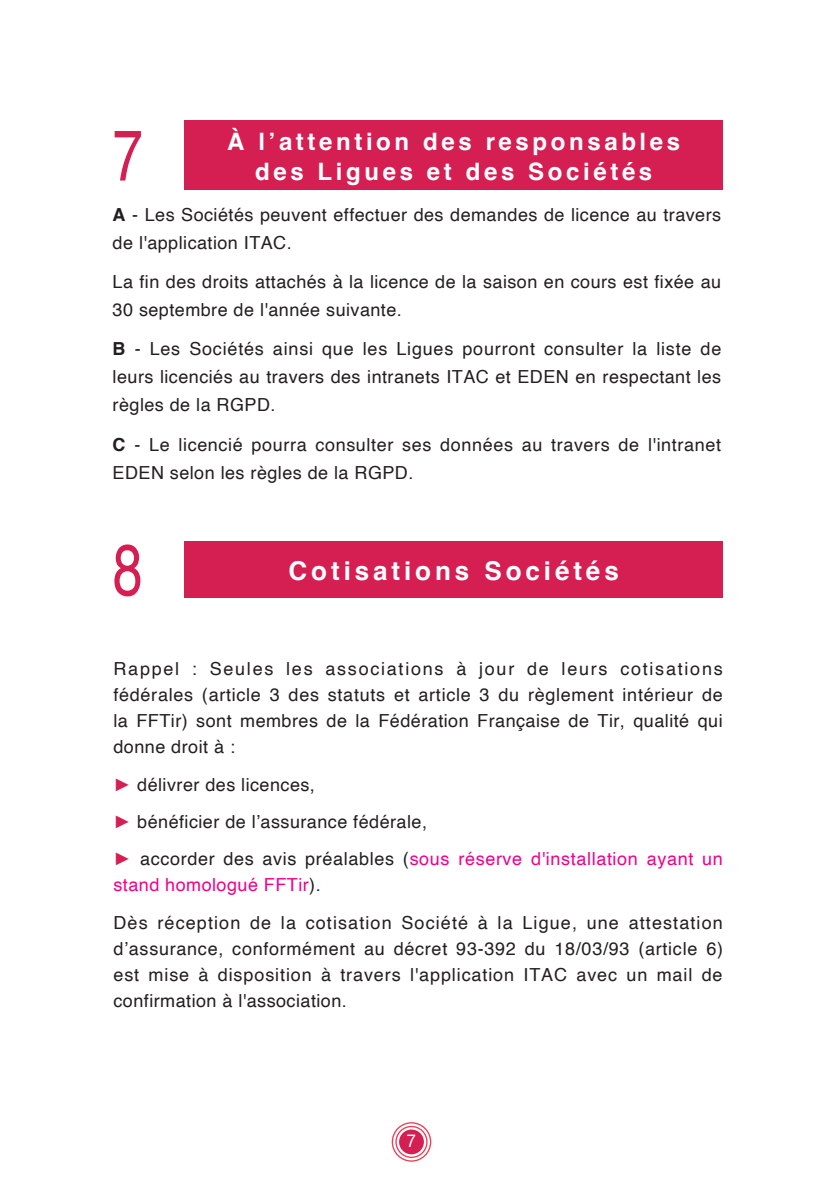
<style>
.page{position:relative;width:823px;height:1191px;background:#fff}
.page>*{position:absolute;margin:0;border:0;box-sizing:border-box;transform-origin:0 0}
.t1{font:72px "Helvetica";color:#d51e52;scale:.75 1}
.t2{font:700 26px "Helvetica";letter-spacing:.15em;color:#fff}
.t3{font:700 24px "Helvetica";letter-spacing:.15em;color:#fff}
.t4{font:18px/26px "Helvetica";letter-spacing:.025em;color:#231f20}
.t5{font:18px/26px "Helvetica";letter-spacing:.035em;color:#ed028c}
.t6{font:18px "Helvetica";color:#fff;scale:.9 1}
.s1{font-weight:700}
.s2{font-family:"Arial";color:#d51e52}
.s3{color:#231f20}
</style>
<div class="page">
<svg style="left:390px;top:1121px;width:42px;height:41px"></svg>
<div style="left:389px;top:1119px;width:44px;height:45px;border:2px solid #fff;border-radius:50%"></div>
<svg style="left:394px;top:1124px;width:34px;height:35px"></svg>
<div style="left:393px;top:1123px;width:36px;height:37px;border:2px solid #fff;border-radius:50%"></div>
<div style="left:397px;top:1128px;width:28px;height:27px;background:#d51e52;border-radius:50%"></div>
<div style="left:396px;top:1127px;width:30px;height:29px;border:2px solid #fff;border-radius:50%"></div>
<div style="left:184px;top:120px;width:538px;height:70px;background:#d51e52"></div>
<div style="left:184px;top:541px;width:538px;height:56px;background:#d51e52"></div>
<p class="t1" style="left:113px;top:100px;width:42px">7</p>
<p class="t3" style="left:227px;top:127px;width:454px">À l’attention des responsables</p>
<p class="t3" style="left:255px;top:157px;width:398px">des Ligues et des Sociétés</p>
<p class="t4" style="left:112px;top:201px;width:609px;line-height:28px"><span class="s1">A</span> - Les Sociétés peuvent effectuer des demandes de licence au travers de l'application ITAC.</p>
<p class="t4" style="left:112px;top:268px;width:609px;line-height:28px">La fin des droits attachés à la licence de la saison en cours est fixée au<br>30 septembre de l'année suivante.</p>
<p class="t4" style="left:112px;top:335px;width:610px;line-height:28px;text-align:justify"><span class="s1">B</span> - Les Sociétés ainsi que les Ligues pourront consulter la liste de leurs licenciés au travers des intranets ITAC et EDEN en respectant les règles de la RGPD.</p>
<p class="t4" style="left:112px;top:431px;width:609px;line-height:28px"><span class="s1">C</span> - Le licencié pourra consulter ses données au travers de l'intranet<br>EDEN selon les règles de la RGPD.</p>
<p class="t1" style="left:113px;top:514px;width:42px">8</p>
<p class="t2" style="left:288px;top:555px;width:331px">Cotisations Sociétés</p>
<p class="t4" style="left:113px;top:656px;width:610px;text-align:justify">Rappel : Seules les associations à jour de leurs cotisations fédérales (article 3 des statuts et article 3 du règlement intérieur de la FFTir) sont membres de la Fédération Française de Tir, qualité qui donne droit à :</p>
<p class="t4" style="left:113px;top:772px;width:203px"><span class="s2">►</span> délivrer des licences,</p>
<p class="t4" style="left:113px;top:809px;width:315px"><span class="s2">►</span> bénéficier de l’assurance fédérale,</p>
<p class="t5" style="left:113px;top:846px;width:610px"><span class="s2">►</span> <span class="s3">accorder des avis préalables (</span>sous réserve d'installation ayant un stand homologué FFTir<span class="s3">).</span></p>
<p class="t4" style="left:113px;top:910px;width:610px;text-align:justify">Dès réception de la cotisation Société à la Ligue, une attestation d’assurance, conformément au décret 93-392 du 18/03/93 (article 6) est mise à disposition à travers l'application ITAC avec un mail de confirmation à l'association.</p>
<p class="t6" style="left:407px;top:1127px;width:12px">7</p>
</div>
